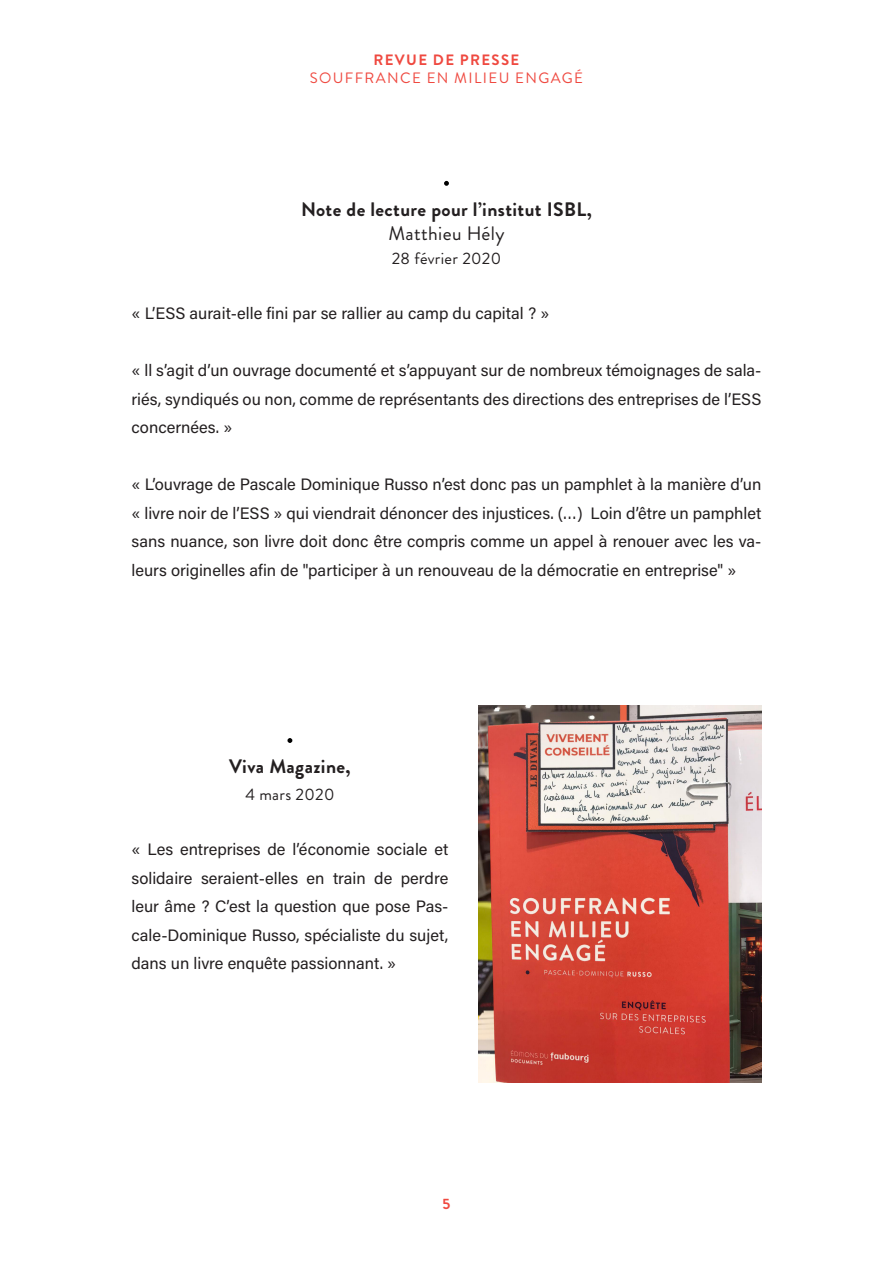
<style>
.page{position:relative;width:893px;height:1263px;background:#fff}
.page>*{position:absolute;margin:0;border:0;box-sizing:border-box;transform-origin:0 0}
.t1{font:700 19.5px "Brandon Grotesque";letter-spacing:.02em;color:#231f20}
.t2{font:19.5px "Brandon Grotesque";letter-spacing:.02em;color:#231f20}
.t3{font:16.5px/28.5px "Acumin Pro";color:#231f20;text-align:justify}
.t4{font:16.5px "Brandon Grotesque";letter-spacing:.02em;color:#231f20}
.t5{font:15px "Brandon Grotesque";letter-spacing:.09em;color:#ef4940}
.t6{font:700 15px "Brandon Grotesque";letter-spacing:.09em;color:#ef4940}
</style>
<div class="page">
<svg style="left:444px;top:181px;width:5px;height:5px"></svg>
<svg style="left:287px;top:738px;width:5px;height:5px"></svg>
<img style="left:479px;top:705px;width:282px;height:377px">
<p class="t6" style="left:373px;top:49px;width:147px">REVUE DE PRESSE</p>
<p class="t5" style="left:310px;top:67px;width:275px">SOUFFRANCE EN MILIEU ENGAGÉ</p>
<p class="t1" style="left:301px;top:195px;width:292px">Note de lecture pour l’institut ISBL,</p>
<p class="t2" style="left:388px;top:220px;width:118px">Matthieu Hély</p>
<p class="t4" style="left:392px;top:247px;width:111px">28 février 2020</p>
<p class="t3" style="left:132px;top:299px;width:419px">« L’ESS aurait-elle fini par se rallier au camp du capital ? »</p>
<p class="t3" style="left:132px;top:356px;width:631px">« ll s’agit d’un ouvrage documenté et s’appuyant sur de nombreux témoignages de sala&shy;riés, syndiqués ou non, comme de représentants des directions des entreprises de l’ESS concernées. »</p>
<p class="t3" style="left:132px;top:470px;width:631px">« L’ouvrage de Pascale Dominique Russo n’est donc pas un pamphlet à la manière d’un « livre noir de l’ESS » qui viendrait dénoncer des injustices. (…) Loin d’être un pamphlet sans nuance, son livre doit donc être compris comme un appel à renouer avec les va&shy;leurs originelles afin de "participer à un renouveau de la démocratie en entreprise" »</p>
<p class="t1" style="left:229px;top:753px;width:123px">Viva Magazine,</p>
<p class="t4" style="left:245px;top:783px;width:91px">4 mars 2020</p>
<p class="t3" style="left:132px;top:835px;width:318px">« Les entreprises de l’économie sociale et solidaire seraient-elles en train de perdre leur âme ? C’est la question que pose Pas&shy;cale-Dominique Russo, spécialiste du sujet, dans un livre enquête passionnant. »</p>
<p class="t6" style="left:442px;top:1193px;width:9px">5</p>
</div>
